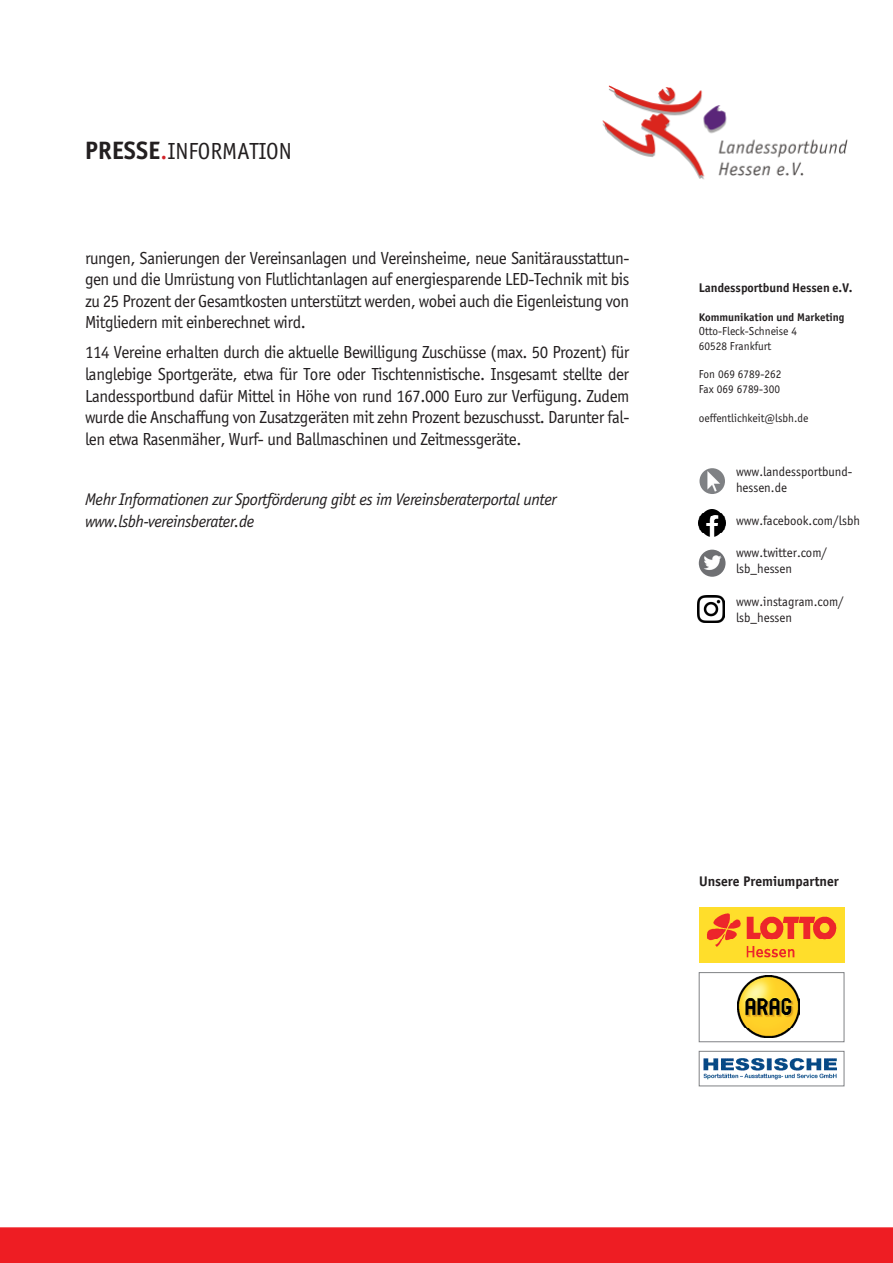
<style>
.page{position:relative;width:893px;height:1263px;background:#fff}
.page>*{position:absolute;margin:0;border:0;box-sizing:border-box;transform-origin:0 0}
.t1{font:24px "Sportiv";color:#231f20}
.Grundtext{font:18px/21.6px "Sportiv";letter-spacing:-.025em;color:#231f20;text-align:justify}
.Grundtext-2{font:italic 18px/21.6px "Sportiv";letter-spacing:-.025em;color:#231f20}
.t2{font:700 15px "Sportiv";color:#231f20}
.t3{font:13.5px/16.2px "Sportiv";color:#231f20}
.t4{font:700 13.5px "Sportiv";color:#231f20}
.t5{font:12px/14.4px "Sportiv";color:#231f20}
.t6{font:700 12px "Sportiv";color:#231f20}
.s1{font-weight:700;font-size:27px}
.s2{font-size:27px;color:#d1232a}
</style>
<div class="page">
<div style="left:0;top:1227px;width:893px;height:36px;background:#ee1d23"></div>
<img style="left:602px;top:85px;width:246px;height:94px">
<img style="left:699px;top:908px;width:145px;height:54px">
<img style="left:738px;top:975px;width:62px;height:62px">
<div style="left:699px;top:972px;width:145px;height:70px;border:1px solid #808285"></div>
<img style="left:703px;top:1058px;width:134px;height:22px">
<div style="left:699px;top:1051px;width:145px;height:35px;border:1px solid #808285"></div>
<img style="left:699px;top:510px;width:26px;height:26px">
<img style="left:699px;top:550px;width:26px;height:27px;border-radius:13px">
<img style="left:699px;top:468px;width:26px;height:26px;border-radius:13px">
<img style="left:698px;top:595px;width:27px;height:27px">
<h1 class="t1" style="left:85px;top:138px;width:209px"><span class="s1">PRESSE</span><span class="s2">.</span>INFORMATION</h1>
<p class="Grundtext" style="left:85px;top:247px;width:546px">rungen, Sanierungen der Vereinsanlagen und Vereinsheime, neue Sanitärausstattun&shy;gen und die Umrüstung von Flutlichtanlagen auf energiesparende LED-Technik mit bis zu 25 Prozent der Gesamtkosten unterstützt werden, wobei auch die Eigenleistung von Mitgliedern mit einberechnet wird.</p>
<p class="Grundtext" style="left:85px;top:342px;width:546px">114 Vereine erhalten durch die aktuelle Bewilligung Zuschüsse (max. 50 Prozent) für langlebige Sportgeräte, etwa für Tore oder Tischtennistische. Insgesamt stellte der Landessportbund dafür Mittel in Höhe von rund 167.000 Euro zur Verfügung. Zudem wurde die Anschaffung von Zusatzgeräten mit zehn Prozent bezuschusst. Darunter fal&shy;len etwa Rasenmäher, Wurf- und Ballmaschinen und Zeitmessgeräte.</p>
<p class="Grundtext-2" style="left:85px;top:489px;width:473px">Mehr Informationen zur Sportförderung gibt es im Vereinsberaterportal unter www.lsbh-vereinsberater.de</p>
<p class="t4" style="left:699px;top:280px;width:155px">Landessportbund Hessen e.V.</p>
<p class="t6" style="left:699px;top:310px;width:147px">Kommunikation und Marketing</p>
<p class="t5" style="left:699px;top:324px;width:100px">Otto-Fleck-Schneise 4<br>60528 Frankfurt</p>
<p class="t5" style="left:699px;top:367px;width:84px">Fon 069 6789-262<br>Fax 069 6789-300</p>
<p class="t5" style="left:699px;top:410px;width:111px">oeffentlichkeit@lsbh.de</p>
<p class="t3" style="left:736px;top:464px;width:118px">www.landessportbund&shy;hessen.de</p>
<p class="t3" style="left:736px;top:512px;width:125px">www.facebook.com/lsbh</p>
<p class="t3" style="left:736px;top:545px;width:93px">www.twitter.com/ lsb_hessen</p>
<p class="t3" style="left:736px;top:593px;width:109px">www.instagram.com/ lsb_hessen</p>
<p class="t2" style="left:699px;top:872px;width:141px">Unsere Premiumpartner</p>
</div>
